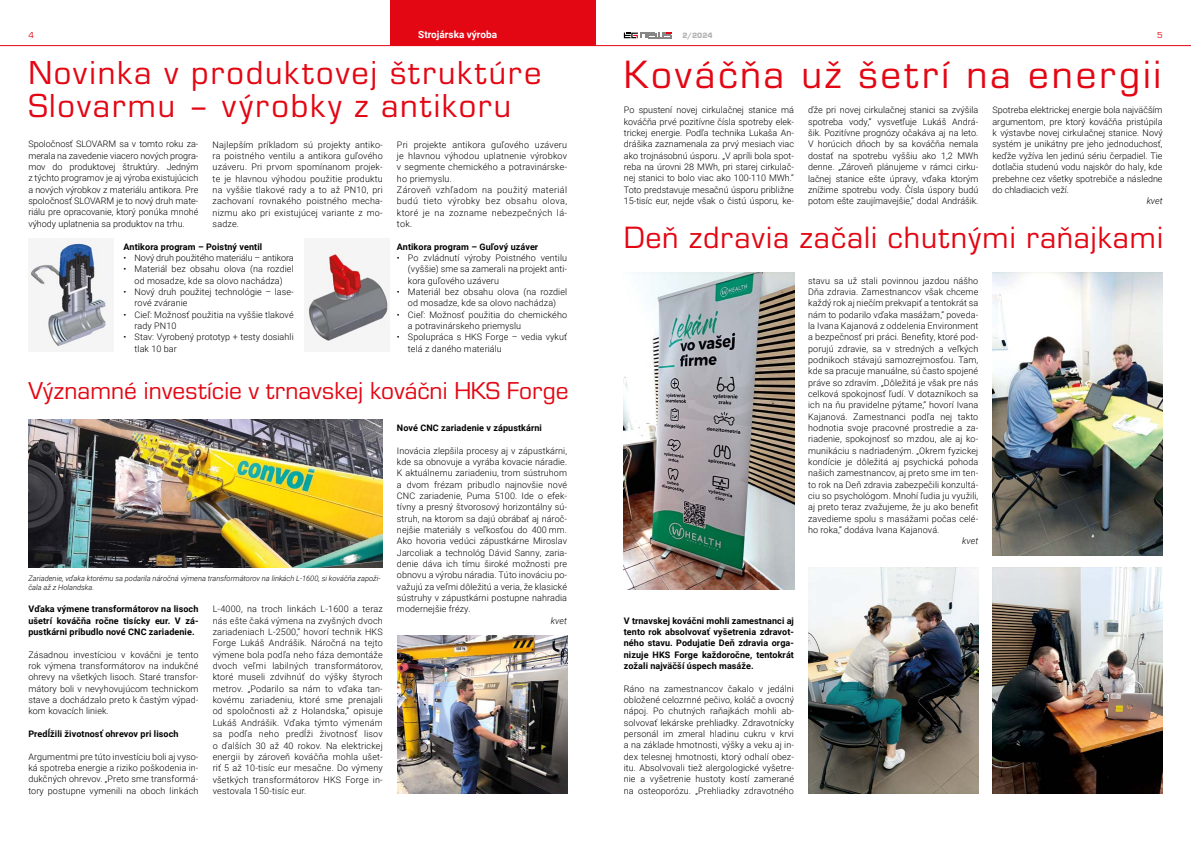
<style>
.page{position:relative;width:1191px;height:842px;background:#fff}
.page>*{position:absolute;margin:0;border:0;box-sizing:border-box;transform-origin:0 0}
.t1{font:41px "Eurostile TOT";letter-spacing:.07em;color:#e30613}
.t2{font:34.5px/33.5px "Eurostile TOT";letter-spacing:.06em;color:#e30613}
.t3{font:32px "Eurostile TOT";letter-spacing:.025em;color:#e30613}
.t4{font:25.4px "Eurostile TOT";letter-spacing:.005em;color:#e30613}
.t5{font:700 10px "Roboto";color:#fff}
.t6{font:300 9px/11.3px "Roboto";letter-spacing:.01em;color:#000;text-align:justify}
.t7{font:700 9px/11.3px "Roboto";letter-spacing:.01em;color:#000;text-align:justify}
.t8{font:300 9px "Roboto";letter-spacing:-.01em;color:#000}
.t9{font:italic 300 9px "Roboto";letter-spacing:.01em;color:#000}
.t10{font:9px "Eurostile TOT";color:#e30613}
.t11{font:900 8px "Eurostile TOT";color:#b3b2b2}
.t12{font:italic 300 7.5px/9px "Roboto";color:#000}
</style>
<div class="page">
<img style="left:624px;top:272px;width:170px;height:318px">
<img style="left:28px;top:420px;width:355px;height:147px">
<hr style="left:0;top:45px;width:1191px;height:1px;background:#e30613">
<div style="left:390px;top:0;width:205px;height:45px;background:#e30613"></div>
<svg style="left:624px;top:33px;width:47px;height:5px"></svg>
<img style="left:28px;top:238px;width:80px;height:113px">
<img style="left:307px;top:253px;width:83px;height:90px">
<img style="left:808px;top:567px;width:170px;height:227px">
<img style="left:992px;top:272px;width:170px;height:284px">
<img style="left:992px;top:567px;width:170px;height:227px">
<img style="left:397px;top:635px;width:170px;height:159px">
<p class="t10" style="left:28px;top:30px;width:7px">4</p>
<p class="t5" style="left:418px;top:28px;width:80px">Strojárska výroba</p>
<p class="t11" style="left:682px;top:31px;width:32px">2/2024</p>
<p class="t10" style="left:1157px;top:30px;width:7px">5</p>
<h1 class="t1" style="left:624px;top:53px;width:539px">Kováčňa už šetrí na energii</h1>
<p class="t6" style="left:624px;top:104px;width:172px">Po spustení novej cirkulačnej stanice má kováčňa prvé pozitívne čísla spotreby elek&shy;trickej energie. Podľa technika Lukaša An&shy;drášika zaznamenala za prvý mesiach viac ako trojnásobnú úsporu. „V apríli bola spot&shy;reba na úrovni 28 MWh, pri starej cirkulač&shy;nej stanici to bolo viac ako 100-110 MWh.“ Toto predstavuje mesačnú úsporu približne 15-tisíc eur, nejde však o čistú úsporu, ke-</p>
<h2 class="t2" style="left:28px;top:57px;width:514px">Novinka v produktovej štruktúre<br>Slovarmu – výrobky z antikoru</h2>
<p class="t6" style="left:808px;top:104px;width:172px">ďže pri novej cirkulačnej stanici sa zvýšila spotreba vody,“ vysvetľuje Lukáš Andrá&shy;šik. Pozitívne prognózy očakáva aj na leto.<br>V horúcich dňoch by sa kováčňa nemala dostať na spotrebu vyššiu ako 1,2 MWh denne. „Zároveň plánujeme v rámci cirku&shy;lačnej stanice ešte úpravy, vďaka ktorým znížime spotrebu vody. Čísla úspory budú potom ešte zaujímavejšie,“ dodal Andrášik.</p>
<p class="t6" style="left:992px;top:104px;width:172px">Spotreba elektrickej energie bola najväčším argumentom, pre ktorý kováčňa pristúpila k výstavbe novej cirkulačnej stanice. Nový systém je unikátny pre jeho jednoduchosť, keďže vyžíva len jedinú sériu čerpadiel. Tie dotlačia studenú vodu najskôr do haly, kde prebehne cez všetky spotrebiče a následne do chladiacich veží.</p>
<p class="t6" style="left:28px;top:138px;width:172px">Spoločnosť SLOVARM sa v tomto roku za&shy;merala na zavedenie viacero nových progra&shy;mov do produktovej štruktúry. Jedným z týchto programov je aj výroba existujúcich a nových výrobkov z materiálu antikora. Pre spoločnosť SLOVARM je to nový druh mate&shy;riálu pre opracovanie, ktorý ponúka mnohé výhody uplatnenia sa produktov na trhu.</p>
<p class="t6" style="left:213px;top:138px;width:172px">Najlepším príkladom sú projekty antiko&shy;ra poistného ventilu a antikora guľového uzáveru. Pri prvom spomínanom projek&shy;te je hlavnou výhodou použitie produktu na vyššie tlakové rady a to až PN10, pri zachovaní rovnakého poistného mecha&shy;nizmu ako pri existujúcej variante z mo&shy;sadze.</p>
<p class="t6" style="left:397px;top:138px;width:172px;text-align:left">Pri projekte antikora guľového uzáveru je hlavnou výhodou uplatnenie výrobkov v segmente chemického a potravinárske&shy;ho priemyslu.<br>Zároveň vzhľadom na použitý materiál budú tieto výrobky bez obsahu olova, ktoré je na zozname nebezpečných lá&shy;tok.</p>
<p class="t7" style="left:124px;top:240px;width:140px">Antikora program – Poistný ventil</p>
<p class="t8" style="left:124px;top:251px;width:171px">• Nový druh použitého materiálu – antikora</p>
<p class="t6" style="left:124px;top:263px;width:172px;text-align:center">• Materiál bez obsahu olova (na rozdiel od mosadze, kde sa olovo nachádza)</p>
<p class="t6" style="left:135px;top:286px;width:161px;text-indent:-11px">• Nový druh použitej technológie – lase&shy;rové zváranie</p>
<p class="t6" style="left:135px;top:308px;width:161px;text-indent:-11px">• Cieľ: Možnosť použitia na vyššie tlakové rady PN10</p>
<p class="t6" style="left:135px;top:331px;width:161px;text-indent:-11px">• Stav: Vyrobený prototyp + testy dosiahli tlak 10 bar</p>
<p class="t9" style="left:1146px;top:195px;width:17px">kvet</p>
<h3 class="t3" style="left:624px;top:220px;width:541px">Deň zdravia začali chutnými raňajkami</h3>
<p class="t7" style="left:397px;top:240px;width:143px">Antikora program – Guľový uzáver</p>
<p class="t6" style="left:408px;top:252px;width:161px;text-indent:-11px">• Po zvládnutí výroby Poistného ventilu (vyššie) sme sa zamerali na projekt anti&shy;kora guľového uzáveru</p>
<p class="t6" style="left:397px;top:286px;width:172px;text-align:center">• Materiál bez obsahu olova (na rozdiel od mosadze, kde sa olovo nachádza)</p>
<p class="t6" style="left:408px;top:308px;width:161px;text-indent:-11px">• Cieľ: Možnosť použitia do chemického a potravinárskeho priemyslu</p>
<p class="t6" style="left:408px;top:331px;width:161px;text-indent:-11px">• Spolupráca s HKS Forge – vedia vykuť telá z daného materiálu</p>
<p class="t6" style="left:808px;top:274px;width:172px">stavu sa už stali povinnou jazdou nášho Dňa zdravia. Zamestnancov však chceme každý rok aj niečím prekvapiť a tentokrát sa nám to podarilo vďaka masážam,“ poveda&shy;la Ivana Kajanová z oddelenia Environment a bezpečnosť pri práci. Benefity, ktoré pod&shy;porujú zdravie, sa v stredných a veľkých podnikoch stávajú samozrejmosťou. Tam, kde sa pracuje manuálne, sú často spojené práve so zdravím. „Dôležitá je však pre nás celková spokojnosť ľudí. V dotazníkoch sa ich na ňu pravidelne pýtame,“ hovorí Ivana Kajanová. Zamestnanci podľa nej takto hodnotia svoje pracovné prostredie a za&shy;riadenie, spokojnosť so mzdou, ale aj ko&shy;munikáciu s nadriadeným. „Okrem fyzickej kondície je dôležitá aj psychická pohoda našich zamestnancov, aj preto sme im ten&shy;to rok na Deň zdravia zabezpečili konzultá&shy;ciu so psychológom. Mnohí ľudia ju využili, aj preto teraz zvažujeme, že ju ako benefit zavedieme spolu s masážami počas celé&shy;ho roka,“ dodáva Ivana Kajanová.</p>
<p class="t9" style="left:962px;top:535px;width:18px">kvet</p>
<h3 class="t4" style="left:28px;top:377px;width:542px">Významné investície v trnavskej kováčni HKS Forge</h3>
<p class="t7" style="left:397px;top:422px;width:146px">Nové CNC zariadenie v zápustkárni</p>
<p class="t6" style="left:397px;top:444px;width:172px">Inovácia zlepšila procesy aj v zápustkárni, kde sa obnovuje a vyrába kovacie náradie.<br>K aktuálnemu zariadeniu, trom sústruhom a dvom frézam pribudlo najnovšie nové CNC zariadenie, Puma 5100. Ide o efek&shy;tívny a presný štvorosový horizontálny sú&shy;struh, na ktorom sa dajú obrábať aj nároč&shy;nejšie materiály s veľkosťou do 400 mm.<br>Ako hovoria vedúci zápustkárne Miroslav Jarcoliak a technológ Dávid Sanny, zaria&shy;denie dáva ich tímu široké možnosti pre obnovu a výrobu náradia. Túto inováciu po&shy;važujú za veľmi dôležitú a veria, že klasické sústruhy v zápustkárni postupne nahradia modernejšie frézy.</p>
<p class="t9" style="left:551px;top:614px;width:18px">kvet</p>
<p class="t12" style="left:28px;top:573px;width:354px">Zariadenie, vďaka ktorému sa podarila náročná výmena transformátorov na linkách L-1600, si kováčňa zapoži&shy;čala až z Holandska.</p>
<p class="t7" style="left:28px;top:603px;width:172px">Vďaka výmene transformátorov na lisoch ušetrí kováčňa ročne tisícky eur. V zá&shy;pustkárni pribudlo nové CNC zariadenie.</p>
<p class="t6" style="left:28px;top:648px;width:172px">Zásadnou investíciou v kováčni je tento rok výmena transformátorov na indukčné ohrevy na všetkých lisoch. Staré transfor&shy;mátory boli v nevyhovujúcom technickom stave a dochádzalo preto k častým výpad&shy;kom kovacích liniek.</p>
<p class="t7" style="left:28px;top:728px;width:152px">Predĺžili životnosť ohrevov pri lisoch</p>
<p class="t6" style="left:28px;top:751px;width:172px">Argumentmi pre túto investíciu boli aj vyso&shy;ká spotreba energie a riziko poškodenia in&shy;dukčných ohrevov. „Preto sme transformá&shy;tory postupne vymenili na oboch linkách</p>
<p class="t6" style="left:213px;top:603px;width:172px">L-4000, na troch linkách L-1600 a teraz nás ešte čaká výmena na zvyšných dvoch zariadeniach L-2500,“ hovorí technik HKS Forge Lukáš Andrášik. Náročná na tejto výmene bola podľa neho fáza demontáže dvoch veľmi labilných transformátorov, ktoré museli zdvihnúť do výšky štyroch metrov. „Podarilo sa nám to vďaka tan&shy;kovému zariadeniu, ktoré sme prenajali od spoločnosti až z Holandska,“ opisuje Lukáš Andrášik. Vďaka týmto výmenám sa podľa neho predĺži životnosť lisov o ďalších 30 až 40 rokov. Na elektrickej energii by zároveň kováčňa mohla ušet&shy;riť 5 až 10-tisíc eur mesačne. Do výmeny všetkých transformátorov HKS Forge in&shy;vestovala 150-tisíc eur.</p>
<p class="t7" style="left:624px;top:614px;width:172px">V trnavskej kováčni mohli zamestnanci aj tento rok absolvovať vyšetrenia zdravot&shy;ného stavu. Podujatie Deň zdravia orga&shy;nizuje HKS Forge každoročne, tentokrát zožali najväčší úspech masáže.</p>
<p class="t6" style="left:624px;top:682px;width:172px">Ráno na zamestnancov čakalo v jedálni obložené celozrnné pečivo, koláč a ovocný nápoj. Po chutných raňajkách mohli ab&shy;solvovať lekárske prehliadky. Zdravotnícky personál im zmeral hladinu cukru v krvi a na základe hmotnosti, výšky a veku aj in&shy;dex telesnej hmotnosti, ktorý odhalí obez&shy;itu. Absolvovali tiež alergologické vyšetre&shy;nie a vyšetrenie hustoty kostí zamerané na osteoporózu. „Prehliadky zdravotného</p>
</div>
